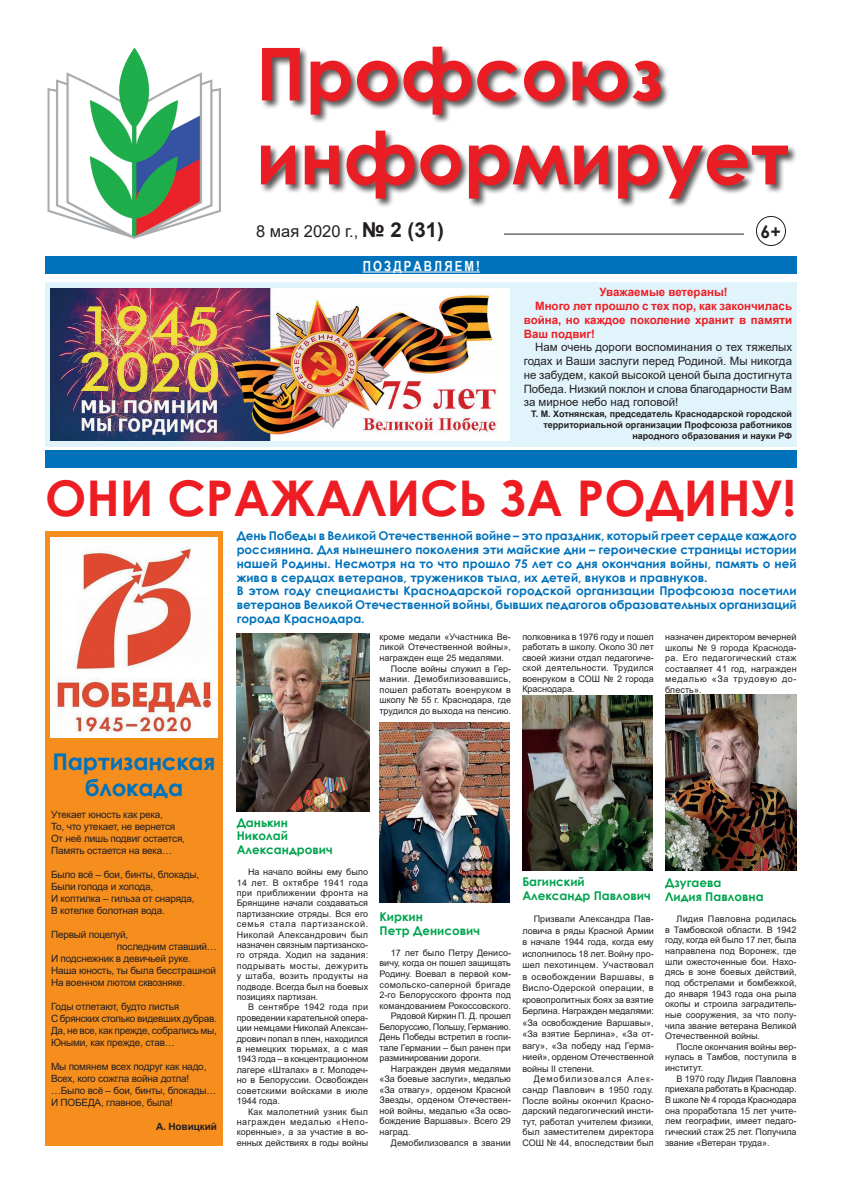
<style>
.page{position:relative;width:842px;height:1191px;background:#fff}
.page>*{position:absolute;margin:0;border:0;box-sizing:border-box;transform-origin:0 0}
.t1{font:700 73px/84px "Century Gothic";color:#e91d23}
.t2{font:700 49.2px "Century Gothic";color:#ee1d23}
.t3{font:700 23px/26.5px "Century Gothic";letter-spacing:-.01em;color:#0072bc;text-align:center}
.t4{font:700 17.6px "Century Gothic";color:#231f20}
.t5{font:16.5px "Arial";color:#231f20}
.t6{font:700 14px "Arial NGCG";letter-spacing:.15em;color:#fff}
.t7{font:700 12px/13.8px "Century Gothic";color:#0072bc}
.t8{font:700 12px/13.8px "Century Gothic";color:#00a34e}
.t9{font:11.5px/13.7px "Arial";letter-spacing:-.005em;color:#231f20;text-align:justify}
.t10{font:700 11.5px "Arial";color:#ee1d23}
.t11{font:10px/12px "Arial";letter-spacing:-.02em;color:#231f20}
.t12{font:700 10px "Arial";letter-spacing:-.01em;color:#231f20}
.t13{font:9px/10.4px "Arial";color:#231f20;text-align:justify}
.t14{font:700 9px/10.9px "Arial";color:#231f20;text-align:right}
.t15{font:9px "Arial";letter-spacing:-.02em;color:#231f20}
.t16{font:9px "Arial";letter-spacing:.035em;color:#231f20}
.t17{font:9px "Arial";letter-spacing:.04em;color:#231f20}
.t18{font:9px "Arial";letter-spacing:.03em;color:#231f20}
.s1{font-weight:700;font-size:20.5px}
</style>
<div class="page">
<div style="left:45px;top:282px;width:752px;height:164px;background:#e1f4fc"></div>
<img style="left:47px;top:47px;width:174px;height:192px">
<div style="left:46px;top:257px;width:751px;height:17px;background:#0072bc"></div>
<hr style="left:363px;top:271px;width:117px;height:1px;background:#fff">
<div style="left:45px;top:450px;width:752px;height:17px;background:#0072bc"></div>
<div style="left:260px;top:45px;width:538px;height:163px;background:#231f20;opacity:.75"></div>
<div style="left:756px;top:216px;width:30px;height:30px;border:1px solid #231f20;border-radius:50%"></div>
<hr style="left:504px;top:233px;width:240px;height:1px;background:#231f20">
<div style="left:45px;top:531px;width:178px;height:614px;background:#f68e1e"></div>
<img style="left:51px;top:288px;width:459px;height:153px">
<img style="left:236px;top:633px;width:133px;height:179px">
<img style="left:380px;top:722px;width:130px;height:180px">
<img style="left:522px;top:695px;width:131px;height:175px">
<img style="left:665px;top:695px;width:132px;height:175px">
<img style="left:50px;top:537px;width:167px;height:200px">
<h1 class="t1" style="left:256px;top:29px;width:535px">Профсоюз информирует</h1>
<h3 class="t5" style="left:256px;top:220px;width:189px">8 мая 2020 г., <span class="s1">№ 2 (31)</span></h3>
<h3 class="t4" style="left:761px;top:218px;width:22px">6+</h3>
<h3 class="t6" style="left:363px;top:258px;width:119px">поздравляем!</h3>
<p class="t10" style="left:599px;top:284px;width:130px">Уважаемые ветераны!</p>
<p class="t10" style="left:535px;top:298px;width:258px">Много лет прошло с тех пор, как закончилась</p>
<p class="t10" style="left:524px;top:312px;width:270px">война, но каждое поколение хранит в памяти</p>
<p class="t10" style="left:524px;top:325px;width:73px">Ваш подвиг!</p>
<p class="t9" style="left:524px;top:340px;width:270px;text-indent:11px">Нам очень дороги воспоминания о тех тяжелых годах и Ваши заслуги перед Родиной. Мы никогда не забудем, какой высокой ценой была достигнута Победа. Низкий поклон и слова благодарности Вам за мирное небо над головой!</p>
<p class="t14" style="left:531px;top:409px;width:262px">Т. М. Хотнянская, председатель Краснодарской городской территориальной организации Профсоюза работников народного образования и науки РФ</p>
<h2 class="t2" style="left:45px;top:461px;width:753px">ОНИ СРАЖАЛИСЬ ЗА РОДИНУ!</h2>
<p class="t7" style="left:237px;top:528px;width:562px">День Победы в Великой Отечественной войне – это праздник, который греет сердце каждого россиянина. Для нынешнего поколения эти майские дни – героические страницы истории нашей Родины. Несмотря на то что прошло 75 лет со дня окончания войны, память о ней жива в сердцах ветеранов, тружеников тыла, их детей, внуков и правнуков.<br>В этом году специалисты Краснодарской городской организации Профсоюза посетили ветеранов Великой Отечественной войны, бывших педагогов образовательных организаций города Краснодара.</p>
<h3 class="t3" style="left:52px;top:747px;width:165px">Партизанская блокада</h3>
<p class="t11" style="left:51px;top:808px;width:135px">Утекает юность как река,<br>То, что утекает, не вернется<br>От неё лишь подвиг остается,<br>Память остается на века…</p>
<p class="t11" style="left:51px;top:868px;width:150px">Было всё – бои, бинты, блокады,<br>Были голода и холода,<br>И коптилка – гильза от снаряда,<br>В котелке болотная вода.</p>
<p class="t11" style="left:51px;top:928px;width:79px">Первый поцелуй,</p>
<p class="t11" style="left:117px;top:940px;width:101px">последним ставший…</p>
<p class="t11" style="left:51px;top:952px;width:141px">И подснежник в девичьей руке.</p>
<p class="t11" style="left:51px;top:964px;width:167px">Наша юность, ты была бесстрашной</p>
<p class="t11" style="left:51px;top:976px;width:136px">На военном лютом сквозняке.</p>
<p class="t11" style="left:51px;top:1000px;width:167px">Годы отлетают, будто листья<br>С брянских столько видевших дубрав.<br>Да, не все, как прежде, собрались мы,<br>Юными, как прежде, став…</p>
<p class="t11" style="left:51px;top:1060px;width:167px">Мы помянем всех подруг как надо,<br>Всех, кого сожгла война дотла! …Было всё – бои, бинты, блокады…<br>И ПОБЕДА, главное, была!</p>
<p class="t12" style="left:156px;top:1119px;width:62px">А. Новицкий</p>
<p class="t13" style="left:379px;top:631px;width:133px">кроме медали «Участника Ве-</p>
<p class="t13" style="left:379px;top:642px;width:133px">ликой Отечественной войны»,</p>
<p class="t13" style="left:379px;top:652px;width:126px">награжден еще 25 медалями.</p>
<p class="t13" style="left:391px;top:663px;width:122px">После войны служил в Гер-</p>
<p class="t17" style="left:379px;top:672px;width:133px">мании. Демобилизовавшись,</p>
<p class="t18" style="left:379px;top:683px;width:133px">пошел работать военруком в</p>
<p class="t13" style="left:379px;top:694px;width:133px">школу № 55 г. Краснодара, где</p>
<p class="t13" style="left:379px;top:705px;width:133px">трудился до выхода на пенсию.</p>
<p class="t13" style="left:522px;top:631px;width:133px">полковника в 1976 году и пошел работать в школу. Около 30 лет своей жизни отдал педагогиче&shy;ской деятельности. Трудился военруком в СОШ № 2 города Краснодара.</p>
<p class="t13" style="left:665px;top:631px;width:133px">назначен директором вечерней школы № 9 города Краснода&shy;ра. Его педагогический стаж составляет 41 год, награжден медалью «За трудовую до&shy;блесть».</p>
<h3 class="t8" style="left:237px;top:815px;width:98px">Данькин<br>Николай<br>Александрович</h3>
<p class="t13" style="left:237px;top:866px;width:133px;text-indent:11px">На начало войны ему было 14 лет. В октябре 1941 года при приближении фронта на Брянщине начали создаваться партизанские отряды. Вся его семья стала партизанской.<br>Николай Александрович был назначен связным партизанско&shy;го отряда. Ходил на задания: подрывать мосты, дежурить у штаба, возить продукты на подводе. Всегда был на боевых позициях партизан.</p>
<p class="t13" style="left:237px;top:1002px;width:133px;text-indent:11px">В сентябре 1942 года при проведении карательной опера&shy;ции немцами Николай Алексан&shy;дрович попал в плен, находился в немецких тюрьмах, а с мая 1943 года – в концентрационном лагере «Шталах» в г. Молодеч&shy;но в Белоруссии. Освобожден советскими войсками в июле 1944 года.</p>
<p class="t13" style="left:237px;top:1106px;width:133px;text-indent:11px">Как малолетний узник был награжден медалью «Непо&shy;коренные», а за участие в во&shy;енных действиях в годы войны</p>
<h3 class="t8" style="left:379px;top:909px;width:102px">Киркин<br>Петр Денисович</h3>
<p class="t13" style="left:391px;top:947px;width:122px">17 лет было Петру Денисо-</p>
<p class="t13" style="left:379px;top:958px;width:133px">вичу, когда он пошел защищать</p>
<p class="t13" style="left:379px;top:968px;width:133px">Родину. Воевал в первой ком-</p>
<p class="t16" style="left:379px;top:978px;width:133px">сомольско-саперной бригаде</p>
<p class="t13" style="left:379px;top:989px;width:133px">2-го Белорусского фронта под</p>
<p class="t13" style="left:379px;top:1000px;width:133px">командованием Рокоссовского.</p>
<p class="t13" style="left:391px;top:1010px;width:122px">Рядовой Киркин П. Д. прошел</p>
<p class="t15" style="left:379px;top:1020px;width:133px">Белоруссию, Польшу, Германию.</p>
<p class="t13" style="left:379px;top:1031px;width:133px">День Победы встретил в госпи-</p>
<p class="t13" style="left:379px;top:1042px;width:133px">тале Германии – был ранен при</p>
<p class="t13" style="left:379px;top:1052px;width:103px">разминировании дороги.</p>
<p class="t13" style="left:391px;top:1063px;width:122px">Награжден двумя медалями</p>
<p class="t13" style="left:379px;top:1074px;width:133px">«За боевые заслуги», медалью</p>
<p class="t13" style="left:379px;top:1084px;width:133px">«За отвагу», орденом Красной</p>
<p class="t13" style="left:379px;top:1095px;width:133px">Звезды, орденом Отечествен-</p>
<p class="t13" style="left:379px;top:1105px;width:133px">ной войны, медалью «За осво-</p>
<p class="t13" style="left:379px;top:1116px;width:133px">бождение Варшавы». Всего 29</p>
<p class="t13" style="left:379px;top:1126px;width:33px">наград.</p>
<p class="t13" style="left:391px;top:1137px;width:122px">Демобилизовался в звании</p>
<h3 class="t8" style="left:522px;top:874px;width:130px">Багинский<br>Александр Павлович</h3>
<p class="t13" style="left:522px;top:913px;width:133px;line-height:11.5px;text-indent:11px">Призвали Александра Пав&shy;ловича в ряды Красной Армии в начале 1944 года, когда ему исполнилось 18 лет. Войну про&shy;шел пехотинцем. Участвовал в освобождении Варшавы, в Висло-Одерской операции, в кровопролитных боях за взятие Берлина. Награжден медалями: «За освобождение Варшавы», «За взятие Берлина», «За от&shy;вагу», «За победу над Герма&shy;нией», орденом Отечественной войны II степени.</p>
<p class="t13" style="left:522px;top:1074px;width:133px;text-indent:11px">Демобилизовался Алек&shy;сандр Павлович в 1950 году.<br>После войны окончил Красно&shy;дарский педагогический инсти&shy;тут, работал учителем физики, был заместителем директора СОШ № 44, впоследствии был</p>
<h3 class="t8" style="left:665px;top:874px;width:100px;line-height:14.1px">Дзугаева<br>Лидия Павловна</h3>
<p class="t13" style="left:665px;top:913px;width:133px;text-indent:11px">Лидия Павловна родилась в Тамбовской области. В 1942 году, когда ей было 17 лет, была направлена под Воронеж, где шли ожесточенные бои. Нахо&shy;дясь в зоне боевых действий, под обстрелами и бомбежкой, до января 1943 года она рыла окопы и строила заградитель&shy;ные сооружения, за что полу&shy;чила звание ветерана Великой Отечественной войны.</p>
<p class="t13" style="left:665px;top:1041px;width:133px;text-indent:11px">После окончания войны вер&shy;нулась в Тамбов, поступила в институт.</p>
<p class="t13" style="left:665px;top:1073px;width:133px;text-indent:11px">В 1970 году Лидия Павловна приехала работать в Краснодар.<br>В школе № 4 города Краснодара она проработала 15 лет учите&shy;лем географии, имеет педаго&shy;гический стаж 25 лет. Получила звание «Ветеран труда».</p>
</div>
